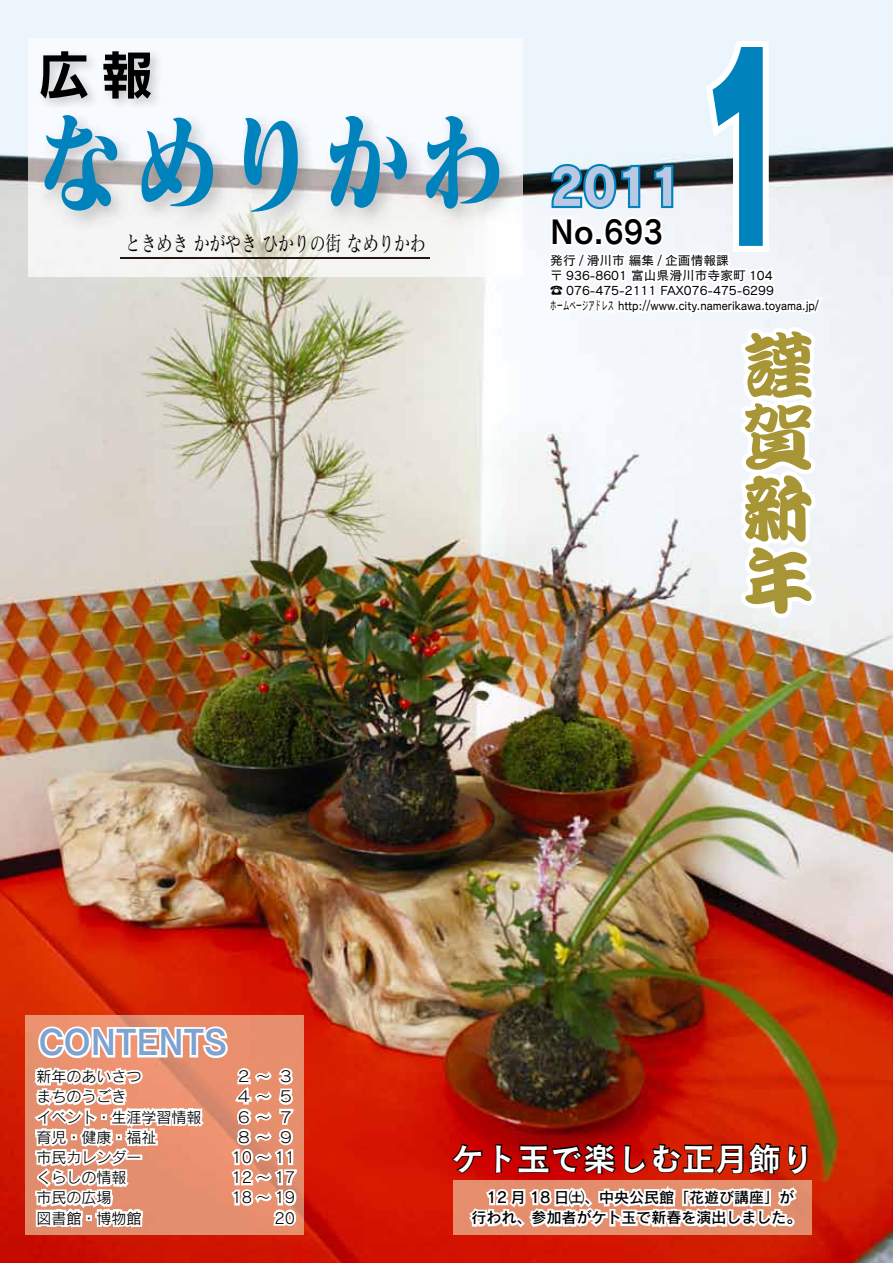
<style>
.page{position:relative;width:893px;height:1263px;background:#fff}
.page>*{position:absolute;margin:0;border:0;box-sizing:border-box;transform-origin:0 0}
.t1{font:255px "Rodin Pro EB";color:#0082bd;scale:.49 1}
.t2{font:108px "Matisse Pro EB";letter-spacing:.1em;color:#0082bd;scale:.8 1}
.t3{font:72px/72px "Oed Ktr Std E";color:#a89535;text-align:justify}
.t4{font:52.5px "Cezanne Pro B";color:#b9c9e4}
.t5{font:52.5px "Rodin Pro B";color:#000}
.t6{font:36px "Cezanne Pro DB";color:#7ca3d1}
.t7{font:33.75px "Cezanne Pro DB";color:#000}
.t8{font:33px "Cezanne Pro DB";color:#fff}
.t9{font:21px "Matisse Pro M";color:#000;scale:.75 1}
.t10{font:italic 16.95px "Matisse Pro M";color:#000}
.t11{font:15px "Rodin Pro M";color:#000}
.t12{font:15px "Rodin Pro DB";color:#000}
.t13{font:12.75px/14.9px "Cezanne Pro M";color:#000}
</style>
<div class="page">
<img style="left:0;top:0;width:893px;height:1263px">
<img style="left:28px;top:38px;width:495px;height:48px">
<img style="left:28px;top:86px;width:49px;height:191px">
<img style="left:163px;top:86px;width:360px;height:48px">
<img style="left:474px;top:134px;width:49px;height:143px">
<img style="left:77px;top:232px;width:397px;height:45px">
<img style="left:26px;top:1016px;width:277px;height:219px">
<svg style="left:28px;top:1023px;width:274px;height:214px"></svg>
<img style="left:37px;top:46px;width:126px;height:62px">
<hr style="left:121px;top:257px;width:309px;height:1px;background:#221715">
<img style="left:37px;top:108px;width:482px;height:124px">
<img style="left:37px;top:108px;width:126px;height:4px">
<svg style="left:449px;top:1101px;width:360px;height:162px;background:#c24c3b"></svg>
<svg style="left:542px;top:35px;width:282px;height:587px"></svg>
<h3 class="t5" style="left:38px;top:40px;width:117px">広報</h3>
<h2 class="t2" style="left:38px;top:91px;width:585px">なめりかわ</h2>
<h3 class="t9" style="left:125px;top:230px;width:402px">ときめきかがやきひかりの街なめりかわ</h3>
<h3 class="t4" style="left:550px;top:153px;width:134px">2011</h3>
<h3 class="t7" style="left:550px;top:210px;width:114px">No.693</h3>
<h1 class="t1" style="left:683px;top:-27px;width:259px">１</h1>
<p class="t13" style="left:550px;top:253px;width:270px">発行 / 滑川市編集 / 企画情報課<br>〒 936-8601 富山県滑川市寺家町 104<br>☎ 076-475-2111 FAX076-475-6299<br>ホームページアドレス http://www.city.namerikawa.toyama j p. /</p>
<h3 class="t3" style="left:742px;top:333px;width:71px">謹賀新年</h3>
<h3 class="t6" style="left:39px;top:1019px;width:190px">CONTENTS</h3>
<p class="t11" style="left:36px;top:1067px;width:107px">新年のあいさつ</p>
<p class="t11" style="left:237px;top:1067px;width:36px">２ ~</p>
<p class="t11" style="left:278px;top:1067px;width:16px">３</p>
<p class="t11" style="left:36px;top:1087px;width:92px">まちのうごき</p>
<p class="t11" style="left:237px;top:1087px;width:36px">４ ~</p>
<p class="t11" style="left:278px;top:1087px;width:16px">５</p>
<p class="t11" style="left:36px;top:1107px;width:167px">イベント・生涯学習情報</p>
<p class="t11" style="left:237px;top:1107px;width:36px">６ ~</p>
<p class="t11" style="left:278px;top:1107px;width:16px">７</p>
<p class="t11" style="left:36px;top:1127px;width:122px">育児・健康・福祉</p>
<p class="t11" style="left:237px;top:1127px;width:36px">８ ~</p>
<p class="t11" style="left:278px;top:1127px;width:16px">９</p>
<p class="t11" style="left:36px;top:1148px;width:107px">市民カレンダー</p>
<p class="t11" style="left:231px;top:1148px;width:65px">10~11</p>
<p class="t11" style="left:36px;top:1168px;width:92px">くらしの情報</p>
<p class="t11" style="left:231px;top:1168px;width:65px">12~17</p>
<p class="t11" style="left:36px;top:1188px;width:77px">市民の広場</p>
<p class="t11" style="left:231px;top:1188px;width:65px">18~19</p>
<h3 class="t8" style="left:451px;top:1137px;width:364px">ケト玉で楽しむ正月飾り</h3>
<p class="t12" style="left:486px;top:1187px;width:309px">12 月 18 日㈯、中央公民館「花遊び講座」が</p>
<h3 class="t10" style="left:114px;top:1203px;width:16px">1</h3>
<p class="t11" style="left:36px;top:1208px;width:107px">図書館・博物館</p>
<p class="t11" style="left:274px;top:1208px;width:22px">20</p>
<p class="t12" style="left:471px;top:1208px;width:331px">行われ、参加者がケト玉で新春を演出しました。</p>
</div>
